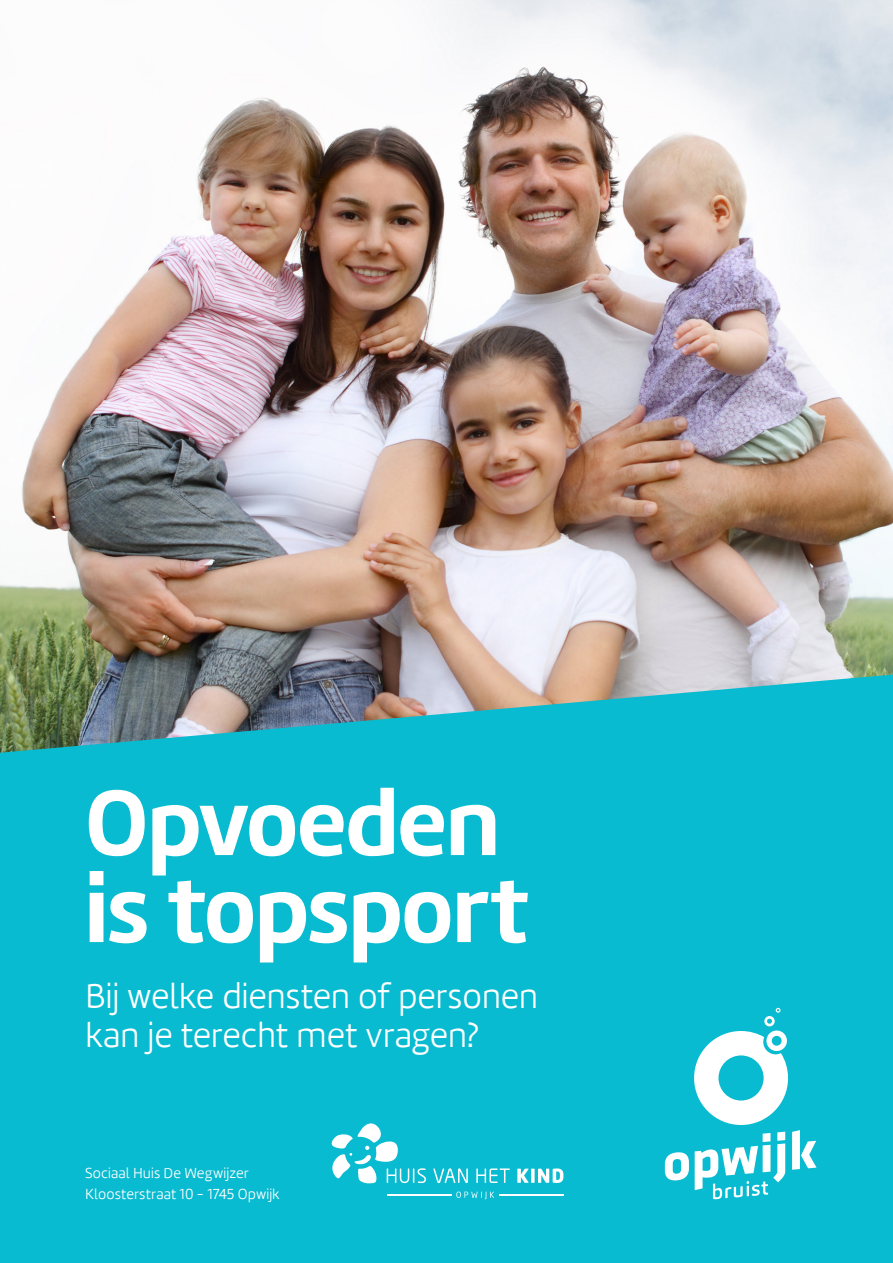
<style>
.page{position:relative;width:893px;height:1263px;background:#fff}
.page>*{position:absolute;margin:0;border:0;box-sizing:border-box;transform-origin:0 0}
.t1{font:700 96px/87px "Marine";letter-spacing:-.015em;color:#fff}
.t2{font:300 36px/39px "Marine";letter-spacing:-.01em;color:#fff}
.t3{font:300 15px "Marine";letter-spacing:.01em;color:#fff}
</style>
<div class="page">
<img style="left:0;top:0;width:893px;height:672px">
<svg style="left:0;top:672px;width:893px;height:591px;background:#12b7ca"></svg>
<svg style="left:665px;top:1008px;width:151px;height:191px"></svg>
<svg style="left:330px;top:1123px;width:233px;height:61px;background:#30c6d7"></svg>
<hr style="left:387px;top:1194px;width:64px;height:2px;background:#fff">
<hr style="left:499px;top:1194px;width:64px;height:2px;background:#fff">
<svg style="left:456px;top:1191px;width:38px;height:8px"></svg>
<p class="t1" style="left:85px;top:778px;width:445px">Opvoeden is topsport</p>
<p class="t2" style="left:85px;top:976px;width:455px">Bij welke diensten of personen kan je terecht met vragen?</p>
<p class="t3" style="left:85px;top:1164px;width:165px">Sociaal Huis De Wegwijzer</p>
<p class="t3" style="left:85px;top:1185px;width:196px">Kloosterstraat 10 - 1745 Opwijk</p>
</div>
